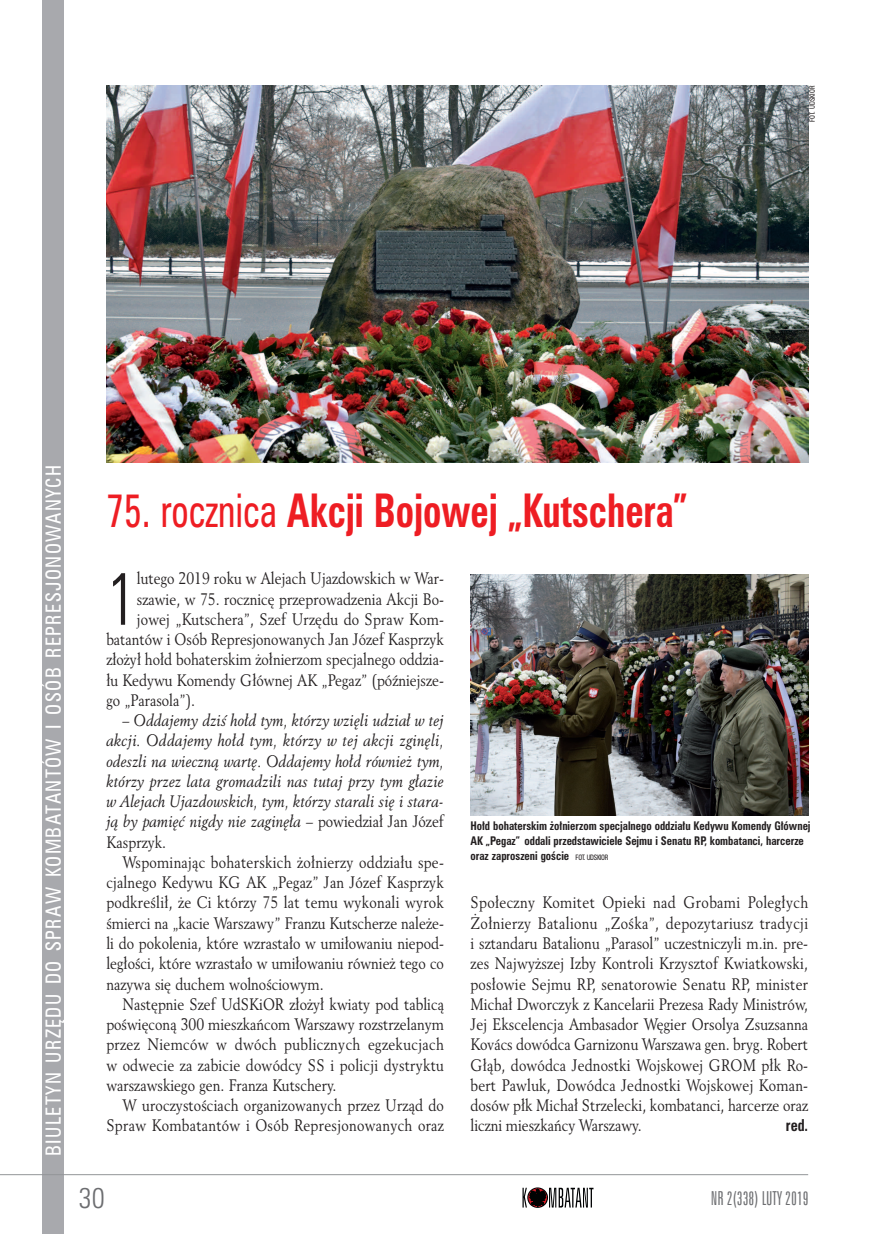
<style>
.page{position:relative;width:872px;height:1234px;background:#fff}
.page>*{position:absolute;margin:0;border:0;box-sizing:border-box;transform-origin:0 0}
.t1{font:73.95px "Zurich Lt Cn EU Normal";color:#231f20;scale:.9 1}
.t2{font:46.5px "Zurich Cn EU Bold";color:#ee1d23;scale:.8 1}
.t3{font:28.5px "Zurich Lt Cn EU Normal";color:#6c6d70}
.t4{font:21px "Zurich Cn EU Normal";letter-spacing:.07em;color:#fff;scale:.92 1}
.t5{font:19.2px "Zurich Lt X Cn EU Normal";color:#6c6d70}
.t6{font:16.5px/20.2px "Revival 565 EU Normal";color:#231f20;text-align:justify;scale:.87 1}
.t7{font:16.5px/20.2px "Revival 565 EU Italic";color:#231f20;text-align:justify;scale:.87 1}
.t8{font:16.5px "Revival 565 EU Normal";letter-spacing:.02em;color:#231f20;scale:.87 1}
.t9{font:16.5px "Zurich Cn EU Bold";color:#231f20;scale:.87 1}
.t10{font:12px/15px "Zurich Cn EU Bold";color:#231f20;scale:.9 1}
.t11{font:7.5px "Zurich Cn EU Normal";color:#231f20;scale:.9 1}
.s1{font-family:"Zurich Cn EU Normal"}
.s2{font-family:"Revival 565 EU Normal"}
.s3{font-family:"Zurich Cn EU Normal";font-size:7.5px}
</style>
<div class="page">
<svg style="left:522px;top:1187px;width:71px;height:20px"></svg>
<div style="left:43px;top:0;width:21px;height:1233px;background:#a8a9ad"></div>
<hr style="left:0;top:1173px;width:808px;height:1px;background:#939598">
<img style="left:106px;top:86px;width:702px;height:376px">
<img style="left:470px;top:574px;width:338px;height:241px">
<p class="t11" style="left:807px;top:122px;width:42px;rotate:-90deg">FOT. UDSKIOR</p>
<p class="t4" style="left:41px;top:1155px;width:752px;rotate:-90deg">BIULETYN URZĘDU DO SPRAW KOMBATANTÓW I OSÓB REPRESJONOWANYCH</p>
<h2 class="t2" style="left:106px;top:481px;width:728px"><span class="s1">75. rocznica</span> Akcji Bojowej „Kutschera”</h2>
<h1 class="t1" style="left:106px;top:553px;width:35px">1</h1>
<p class="t6" style="left:137px;top:569px;width:354px">lutego 2019 roku w Alejach Ujazdowskich w War-</p>
<p class="t6" style="left:137px;top:589px;width:354px">szawie, w 75. rocznicę przeprowadzenia Akcji Bo-</p>
<p class="t6" style="left:137px;top:609px;width:354px">jowej „Kutschera”, Szef Urzędu do Spraw Kom-</p>
<p class="t6" style="left:106px;top:629px;width:389px">batantów i Osób Represjonowanych Jan Józef Kasprzyk</p>
<p class="t6" style="left:106px;top:650px;width:389px">złożył hołd bohaterskim żołnierzom specjalnego oddzia-</p>
<p class="t6" style="left:106px;top:670px;width:389px">łu Kedywu Komendy Głównej AK „Pegaz” (późniejsze-</p>
<p class="t6" style="left:106px;top:690px;width:104px">go „Parasola”).</p>
<p class="t7" style="left:106px;top:710px;width:389px;text-indent:16px">– Oddajemy dziś hołd tym, którzy wzięli udział w tej akcji. Oddajemy hołd tym, którzy w tej akcji zginęli, odeszli na wieczną wartę. Oddajemy hołd również tym, którzy przez lata gromadzili nas tutaj przy tym głazie w Alejach Ujazdowskich, tym, którzy starali się i stara&shy;ją by pamięć nigdy nie zaginęła – <span class="s2">powiedział Jan Józef</span></p>
<p class="t6" style="left:106px;top:832px;width:70px">Kasprzyk.</p>
<p class="t6" style="left:122px;top:852px;width:371px">Wspominając bohaterskich żołnierzy oddziału spe-</p>
<p class="t6" style="left:106px;top:872px;width:389px">cjalnego Kedywu KG AK „Pegaz” Jan Józef Kasprzyk</p>
<p class="t6" style="left:106px;top:893px;width:389px">podkreślił, że Ci którzy 75 lat temu wykonali wyrok</p>
<p class="t6" style="left:106px;top:913px;width:389px">śmierci na „kacie Warszawy” Franzu Kutscherze należe-</p>
<p class="t6" style="left:106px;top:933px;width:389px">li do pokolenia, które wzrastało w umiłowaniu niepod-</p>
<p class="t6" style="left:106px;top:953px;width:389px">ległości, które wzrastało w umiłowaniu również tego co</p>
<p class="t6" style="left:106px;top:974px;width:251px">nazywa się duchem wolnościowym.</p>
<p class="t6" style="left:122px;top:994px;width:371px">Następnie Szef UdSKiOR złożył kwiaty pod tablicą</p>
<p class="t6" style="left:106px;top:1014px;width:389px">poświęconą 300 mieszkańcom Warszawy rozstrzelanym</p>
<p class="t8" style="left:106px;top:1034px;width:389px">przez Niemców w dwóch publicznych egzekucjach</p>
<p class="t6" style="left:106px;top:1055px;width:389px">w odwecie za zabicie dowódcy SS i policji dystryktu</p>
<p class="t6" style="left:106px;top:1075px;width:266px">warszawskiego gen. Franza Kutschery.</p>
<p class="t6" style="left:122px;top:1095px;width:371px">W uroczystościach organizowanych przez Urząd do</p>
<p class="t8" style="left:106px;top:1115px;width:389px">Spraw Kombatantów i Osób Represjonowanych oraz</p>
<h3 class="t3" style="left:79px;top:1179px;width:28px">30</h3>
<p class="t10" style="left:470px;top:818px;width:379px">Hołd bohaterskim żołnierzom specjalnego oddziału Kedywu Komendy Głównej<br>AK „Pegaz” oddali przedstawiciele Sejmu i Senatu RP, kombatanci, harcerze oraz zaproszeni goście <span class="s3">FOT. UDSKIOR</span></p>
<p class="t6" style="left:470px;top:893px;width:389px">Społeczny Komitet Opieki nad Grobami Poległych Żołnierzy Batalionu „Zośka”, depozytariusz tradycji i sztandaru Batalionu „Parasol” uczestniczyli m.in. pre&shy;zes Najwyższej Izby Kontroli Krzysztof Kwiatkowski, posłowie Sejmu RP, senatorowie Senatu RP, minister Michał Dworczyk z Kancelarii Prezesa Rady Ministrów, Jej Ekscelencja Ambasador Węgier Orsolya Zsuzsanna Kovács dowódca Garnizonu Warszawa gen. bryg. Robert Głąb, dowódca Jednostki Wojskowej GROM płk Ro&shy;bert Pawluk, Dowódca Jednostki Wojskowej Koman&shy;dosów płk Michał Strzelecki, kombatanci, harcerze oraz liczni mieszkańcy Warszawy.</p>
<p class="t9" style="left:786px;top:1114px;width:27px">red.</p>
<p class="t5" style="left:710px;top:1186px;width:100px">NR 2(338) LUTY 2019</p>
</div>
